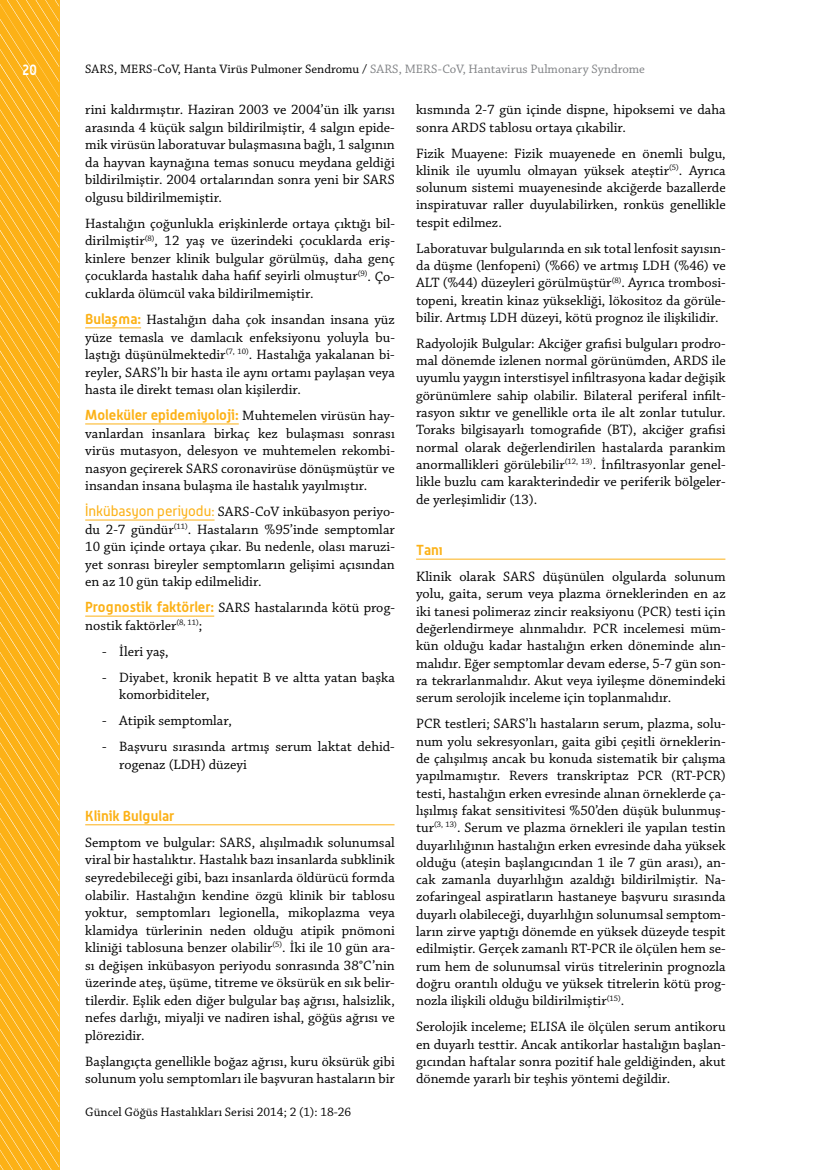
<style>
.page{position:relative;width:830px;height:1170px;background:#fff}
.page>*{position:absolute;margin:0;border:0;box-sizing:border-box;transform-origin:0 0}
.t1{font:700 15px "Alwyn";color:#fff;scale:.85 1}
.t2{font:14.25px/17.2px "Chaparral Pro";color:#000;text-align:justify}
.t3{font:700 14.25px "Alwyn";color:#fcb116}
.t4{font:12.9px "Chaparral Pro";color:#000}
.s1{color:#808285}
.s2{font-family:"Alwyn";font-weight:700;color:#fcb116}
.s3{font-family:"Chaparral Pro";font-weight:400;color:#000}
.s4{font-family:"Alwyn";color:#fcb116}
</style>
<div class="page">
<hr style="left:85px;top:327px;width:56px;height:1px;background:#fcb116">
<hr style="left:85px;top:423px;width:154px;height:1px;background:#fcb116">
<hr style="left:85px;top:519px;width:129px;height:1px;background:#fcb116">
<hr style="left:85px;top:615px;width:129px;height:1px;background:#fcb116">
<hr style="left:85px;top:824px;width:309px;height:1px;background:#fcb116">
<hr style="left:416px;top:558px;width:309px;height:1px;background:#fcb116">
<svg style="left:0;top:0;width:59px;height:1169px;background:#fcb522"></svg>
<p class="t1" style="left:22px;top:61px;width:19px">20</p>
<p class="t4" style="left:85px;top:62px;width:561px">SARS, MERS-CoV, Hanta Virüs Pulmoner Sendromu / <span class="s1">SARS, MERS-CoV, Hantavirus Pulmonary Syndrome</span></p>
<p class="t2" style="left:85px;top:102px;width:311px">rini kaldırmıştır. Haziran 2003 ve 2004’ün ilk yarısı arasında 4 küçük salgın bildirilmiştir, 4 salgın epide&shy;mik virüsün laboratuvar bulaşmasına bağlı, 1 salgının da hayvan kaynağına temas sonucu meydana geldiği bildirilmiştir. 2004 ortalarından sonra yeni bir SARS olgusu bildirilmemiştir.</p>
<p class="t2" style="left:85px;top:215px;width:311px">Hastalığın çoğunlukla erişkinlerde ortaya çıktığı bil&shy;dirilmiştir<sup>(8)</sup>, 12 yaş ve üzerindeki çocuklarda eriş&shy;kinlere benzer klinik bulgular görülmüş, daha genç çocuklarda hastalık daha hafif seyirli olmuştur<sup>(9)</sup>. Ço&shy;cuklarda ölümcül vaka bildirilmemiştir.</p>
<p class="t2" style="left:85px;top:311px;width:311px"><span class="s2">Bulaşma:</span> Hastalığın daha çok insandan insana yüz yüze temasla ve damlacık enfeksiyonu yoluyla bu&shy;laştığı düşünülmektedir<sup>(7,</sup> <sup>10)</sup>. Hastalığa yakalanan bi&shy;reyler, SARS’lı bir hasta ile aynı ortamı paylaşan veya hasta ile direkt teması olan kişilerdir.</p>
<p class="t3" style="left:85px;top:406px;width:311px">Moleküler epidemiyoloji: <span class="s3">Muhtemelen virüsün hay-</span></p>
<p class="t2" style="left:85px;top:425px;width:311px">vanlardan insanlara birkaç kez bulaşması sonrası virüs mutasyon, delesyon ve muhtemelen rekombi&shy;nasyon geçirerek SARS coronavirüse dönüşmüştür ve insandan insana bulaşma ile hastalık yayılmıştır.</p>
<p class="t2" style="left:85px;top:503px;width:311px"><span class="s4">İnkübasyon periyodu:</span> SARS-CoV inkübasyon periyo&shy;du 2-7 gündür<sup>(11)</sup>. Hastaların %95’inde semptomlar 10 gün içinde ortaya çıkar. Bu nedenle, olası maruzi&shy;yet sonrası bireyler semptomların gelişimi açısından en az 10 gün takip edilmelidir.</p>
<p class="t2" style="left:85px;top:599px;width:311px"><span class="s2">Prognostik faktörler:</span> SARS hastalarında kötü prog&shy;nostik faktörler<sup>(8,</sup> <sup>11)</sup>;</p>
<p class="t2" style="left:102px;top:643px;width:68px">- İleri yaş,</p>
<p class="t2" style="left:119px;top:669px;width:277px;text-indent:-17px">- Diyabet, kronik hepatit B ve altta yatan başka komorbiditeler,</p>
<p class="t2" style="left:102px;top:712px;width:131px">- Atipik semptomlar,</p>
<p class="t2" style="left:119px;top:738px;width:277px;text-indent:-17px">- Başvuru sırasında artmış serum laktat dehid&shy;rogenaz (LDH) düzeyi</p>
<p class="t3" style="left:85px;top:807px;width:90px">Klinik Bulgular</p>
<p class="t2" style="left:85px;top:834px;width:311px">Semptom ve bulgular: SARS, alışılmadık solunumsal viral bir hastalıktır. Hastalık bazı insanlarda subklinik seyredebileceği gibi, bazı insanlarda öldürücü formda olabilir. Hastalığın kendine özgü klinik bir tablosu yoktur, semptomları legionella, mikoplazma veya klamidya türlerinin neden olduğu atipik pnömoni kliniği tablosuna benzer olabilir<sup>(5)</sup>. İki ile 10 gün ara&shy;sı değişen inkübasyon periyodu sonrasında 38°C’nin üzerinde ateş, üşüme, titreme ve öksürük en sık belir&shy;tilerdir. Eşlik eden diğer bulgular baş ağrısı, halsizlik, nefes darlığı, miyalji ve nadiren ishal, göğüs ağrısı ve plörezidir.</p>
<p class="t2" style="left:85px;top:1052px;width:311px">Başlangıçta genellikle boğaz ağrısı, kuru öksürük gibi solunum yolu semptomları ile başvuran hastaların bir</p>
<p class="t4" style="left:85px;top:1104px;width:267px">Güncel Göğüs Hastalıkları Serisi 2014; 2 (1): 18-26</p>
<p class="t2" style="left:416px;top:102px;width:311px">kısmında 2-7 gün içinde dispne, hipoksemi ve daha sonra ARDS tablosu ortaya çıkabilir.</p>
<p class="t2" style="left:416px;top:145px;width:311px">Fizik Muayene: Fizik muayenede en önemli bulgu, klinik ile uyumlu olmayan yüksek ateştir<sup>(5)</sup>. Ayrıca solunum sistemi muayenesinde akciğerde bazallerde inspiratuvar raller duyulabilirken, ronküs genellikle tespit edilmez.</p>
<p class="t2" style="left:416px;top:240px;width:311px">Laboratuvar bulgularında en sık total lenfosit sayısın&shy;da düşme (lenfopeni) (%66) ve artmış LDH (%46) ve ALT (%44) düzeyleri görülmüştür<sup>(8)</sup>. Ayrıca trombosi&shy;topeni, kreatin kinaz yüksekliği, lökositoz da görüle&shy;bilir. Artmış LDH düzeyi, kötü prognoz ile ilişkilidir.</p>
<p class="t2" style="left:416px;top:335px;width:311px">Radyolojik Bulgular: Akciğer grafisi bulguları prodro&shy;mal dönemde izlenen normal görünümden, ARDS ile uyumlu yaygın interstisyel infiltrasyona kadar değişik görünümlere sahip olabilir. Bilateral periferal infilt&shy;rasyon sıktır ve genellikle orta ile alt zonlar tutulur.<br>Toraks bilgisayarlı tomografide (BT), akciğer grafisi normal olarak değerlendirilen hastalarda parankim anormallikleri görülebilir<sup>(12,</sup> <sup>13)</sup>. İnfiltrasyonlar genel&shy;likle buzlu cam karakterindedir ve periferik bölgeler&shy;de yerleşimlidir (13).</p>
<p class="t3" style="left:416px;top:541px;width:28px">Tanı</p>
<p class="t2" style="left:416px;top:568px;width:311px">Klinik olarak SARS düşünülen olgularda solunum yolu, gaita, serum veya plazma örneklerinden en az iki tanesi polimeraz zincir reaksiyonu (PCR) testi için değerlendirmeye alınmalıdır. PCR incelemesi müm&shy;kün olduğu kadar hastalığın erken döneminde alın&shy;malıdır. Eğer semptomlar devam ederse, 5-7 gün son&shy;ra tekrarlanmalıdır. Akut veya iyileşme dönemindeki serum serolojik inceleme için toplanmalıdır.</p>
<p class="t2" style="left:416px;top:715px;width:311px">PCR testleri; SARS’lı hastaların serum, plazma, solu&shy;num yolu sekresyonları, gaita gibi çeşitli örneklerin&shy;de çalışılmış ancak bu konuda sistematik bir çalışma yapılmamıştır. Revers transkriptaz PCR (RT-PCR) testi, hastalığın erken evresinde alınan örneklerde ça&shy;lışılmış fakat sensitivitesi %50’den düşük bulunmuş&shy;tur<sup>(3,</sup> <sup>13)</sup>. Serum ve plazma örnekleri ile yapılan testin duyarlılığının hastalığın erken evresinde daha yüksek olduğu (ateşin başlangıcından 1 ile 7 gün arası), an&shy;cak zamanla duyarlılığın azaldığı bildirilmiştir. Na&shy;zofaringeal aspiratların hastaneye başvuru sırasında duyarlı olabileceği, duyarlılığın solunumsal semptom&shy;ların zirve yaptığı dönemde en yüksek düzeyde tespit edilmiştir. Gerçek zamanlı RT-PCR ile ölçülen hem se&shy;rum hem de solunumsal virüs titrelerinin prognozla doğru orantılı olduğu ve yüksek titrelerin kötü prog&shy;nozla ilişkili olduğu bildirilmiştir<sup>(15)</sup>.</p>
<p class="t2" style="left:416px;top:1018px;width:311px">Serolojik inceleme; ELISA ile ölçülen serum antikoru en duyarlı testtir. Ancak antikorlar hastalığın başlan&shy;gıcından haftalar sonra pozitif hale geldiğinden, akut dönemde yararlı bir teşhis yöntemi değildir.</p>
</div>
